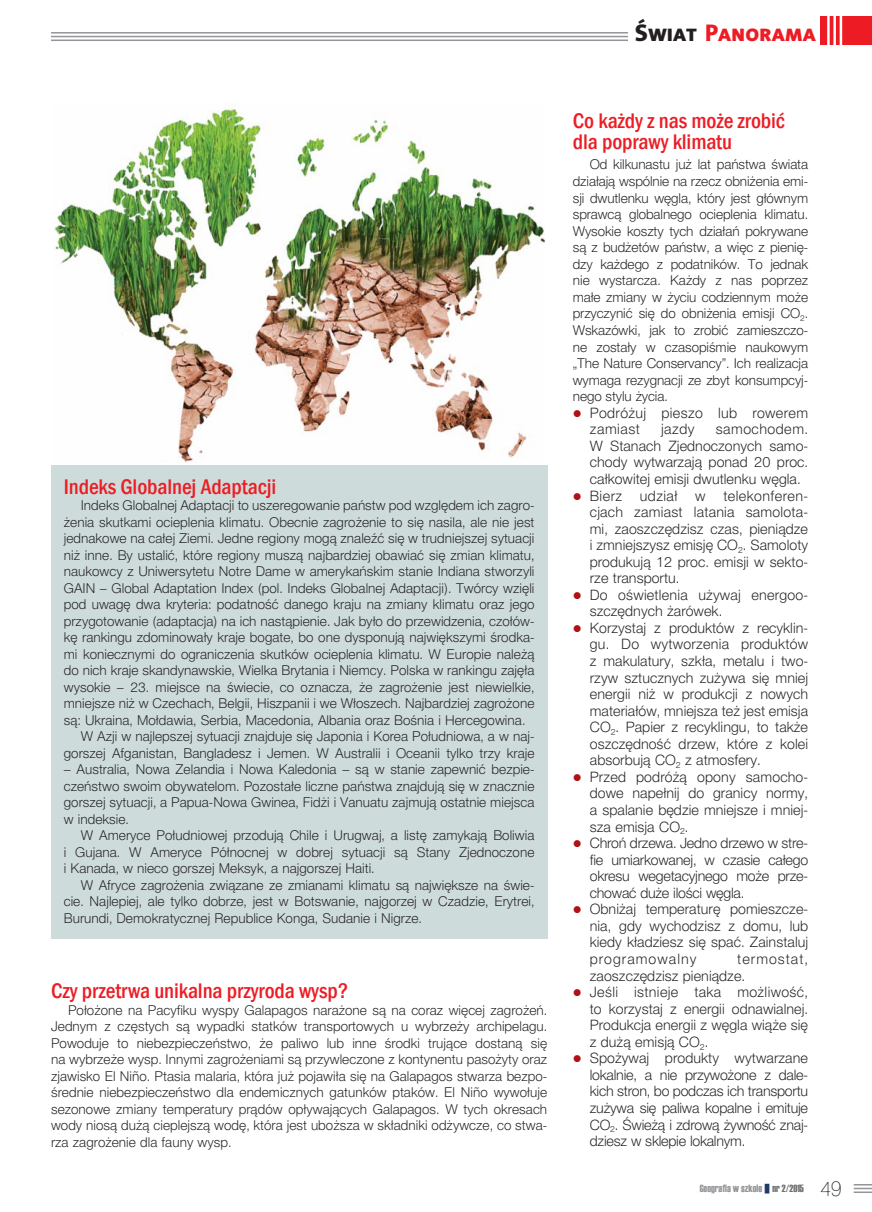
<style>
.page{position:relative;width:872px;height:1212px;background:#fff}
.page>*{position:absolute;margin:0;border:0;box-sizing:border-box;transform-origin:0 0}
.t1{font:24px "Naomi Sans EFN Heavy";color:#ed1c24}
.t2{font:500 condensed 21.75px/21px "Franklin Gothic";letter-spacing:-.005em;color:#ed1c24}
.t3{font:14.25px/16.5px "Switzer EFN Light";color:#231f20;text-align:justify}
.t4{font:14.25px/16.5px "Switzer EFN Light";letter-spacing:.02em;color:#231f20}
.t5{font:13.5px/16.5px "Switzer EFN Light";color:#231f20;text-align:justify}
.t6{font:10.5px "Haettenschweiler";color:#939598}
.s1{color:#231f20}
.s2{color:#b01016}
.s3{color:#6d6e70}
.s4{font-family:"Swis 721 Th EU";font-size:21px;color:#231f20}
</style>
<div class="page">
<hr style="left:51px;top:32px;width:646px;height:2px;background:#939598">
<hr style="left:51px;top:36px;width:646px;height:1px;background:#939598">
<hr style="left:51px;top:40px;width:646px;height:1px;background:#939598">
<div style="left:628px;top:9px;width:192px;height:32px;background:#fff"></div>
<div style="left:820px;top:16px;width:52px;height:29px;background:#ed1c24"></div>
<hr style="left:827px;top:6px;width:2px;height:43px;background:#fff">
<hr style="left:833px;top:6px;width:3px;height:43px;background:#fff">
<hr style="left:839px;top:6px;width:3px;height:43px;background:#fff">
<svg style="left:853px;top:1184px;width:19px;height:9px"></svg>
<div style="left:51px;top:465px;width:496px;height:474px;background:#cddcdb"></div>
<img style="left:54px;top:108px;width:490px;height:354px">
<h1 class="t1" style="left:635px;top:24px;width:183px"><span class="s1">ŚWIAT</span> PANORAMA</h1>
<h2 class="t2" style="left:64px;top:475px;width:214px">Indeks Globalnej Adaptacji</h2>
<p class="t5" style="left:81px;top:498px;width:455px">Indeks Globalnej Adaptacji to uszeregowanie państw pod względem ich zagro-</p>
<p class="t5" style="left:64px;top:515px;width:472px">żenia skutkami ocieplenia klimatu. Obecnie zagrożenie to się nasila, ale nie jest</p>
<p class="t5" style="left:64px;top:531px;width:472px">jednakowe na całej Ziemi. Jedne regiony mogą znaleźć się w trudniejszej sytuacji</p>
<p class="t5" style="left:64px;top:548px;width:472px">niż inne. By ustalić, które regiony muszą najbardziej obawiać się zmian klimatu,</p>
<p class="t5" style="left:64px;top:564px;width:472px">naukowcy z Uniwersytetu Notre Dame w amerykańskim stanie Indiana stworzyli</p>
<p class="t5" style="left:64px;top:581px;width:472px">GAIN – Global Adaptation Index (pol. Indeks Globalnej Adaptacji). Twórcy wzięli</p>
<p class="t5" style="left:64px;top:597px;width:472px">pod uwagę dwa kryteria: podatność danego kraju na zmiany klimatu oraz jego</p>
<p class="t5" style="left:64px;top:614px;width:472px">przygotowanie (adaptacja) na ich nastąpienie. Jak było do przewidzenia, czołów-</p>
<p class="t5" style="left:64px;top:630px;width:472px">kę rankingu zdominowały kraje bogate, bo one dysponują największymi środka-</p>
<p class="t5" style="left:64px;top:647px;width:472px">mi koniecznymi do ograniczenia skutków ocieplenia klimatu. W Europie należą</p>
<p class="t5" style="left:64px;top:663px;width:472px">do nich kraje skandynawskie, Wielka Brytania i Niemcy. Polska w rankingu zajęła</p>
<p class="t5" style="left:64px;top:680px;width:472px">wysokie – 23. miejsce na świecie, co oznacza, że zagrożenie jest niewielkie,</p>
<p class="t5" style="left:64px;top:696px;width:472px">mniejsze niż w Czechach, Belgii, Hiszpanii i we Włoszech. Najbardziej zagrożone</p>
<p class="t5" style="left:64px;top:713px;width:463px">są: Ukraina, Mołdawia, Serbia, Macedonia, Albania oraz Bośnia i Hercegowina.</p>
<p class="t5" style="left:81px;top:729px;width:455px">W Azji w najlepszej sytuacji znajduje się Japonia i Korea Południowa, a w naj-</p>
<p class="t5" style="left:64px;top:746px;width:472px">gorszej Afganistan, Bangladesz i Jemen. W Australii i Oceanii tylko trzy kraje</p>
<p class="t5" style="left:64px;top:762px;width:472px">– Australia, Nowa Zelandia i Nowa Kaledonia – są w stanie zapewnić bezpie&shy;czeństwo swoim obywatelom. Pozostałe liczne państwa znajdują się w znacznie gorszej sytuacji, a Papua-Nowa Gwinea, Fidżi i Vanuatu zajmują ostatnie miejsca w indeksie.</p>
<p class="t5" style="left:64px;top:828px;width:472px;text-indent:17px">W Ameryce Południowej przodują Chile i Urugwaj, a listę zamykają Boliwia i Gujana. W Ameryce Północnej w dobrej sytuacji są Stany Zjednoczone i Kanada, w nieco gorszej Meksyk, a najgorszej Haiti.</p>
<p class="t5" style="left:64px;top:878px;width:472px;text-indent:17px">W Afryce zagrożenia związane ze zmianami klimatu są największe na świe&shy;cie. Najlepiej, ale tylko dobrze, jest w Botswanie, najgorzej w Czadzie, Erytrei, Burundi, Demokratycznej Republice Konga, Sudanie i Nigrze.</p>
<h2 class="t2" style="left:51px;top:980px;width:299px">Czy przetrwa unikalna przyroda wysp?</h2>
<p class="t5" style="left:51px;top:1003px;width:498px;text-indent:17px">Położone na Pacyfiku wyspy Galapagos narażone są na coraz więcej zagrożeń.<br>Jednym z częstych są wypadki statków transportowych u wybrzeży archipelagu.<br>Powoduje to niebezpieczeństwo, że paliwo lub inne środki trujące dostaną się na wybrzeże wysp. Innymi zagrożeniami są przywleczone z kontynentu pasożyty oraz zjawisko El Niño. Ptasia malaria, która już pojawiła się na Galapagos stwarza bezpo&shy;średnie niebezpieczeństwo dla endemicznych gatunków ptaków. El Niño wywołuje sezonowe zmiany temperatury prądów opływających Galapagos. W tych okresach wody niosą dużą cieplejszą wodę, która jest uboższa w składniki odżywcze, co stwa&shy;rza zagrożenie dla fauny wysp.</p>
<h2 class="t2" style="left:573px;top:109px;width:213px">Co każdy z nas może zrobić dla poprawy klimatu</h2>
<p class="t5" style="left:573px;top:158px;width:237px;text-indent:17px">Od kilkunastu już lat państwa świata działają wspólnie na rzecz obniżenia emi&shy;sji dwutlenku węgla, który jest głównym sprawcą globalnego ocieplenia klimatu.<br>Wysokie koszty tych działań pokrywane są z budżetów państw, a więc z pienię&shy;dzy każdego z podatników. To jednak nie wystarcza. Każdy z nas poprzez małe zmiany w życiu codziennym może przyczynić się do obniżenia emisji CO<sub>2</sub>.<br>Wskazówki, jak to zrobić zamieszczo&shy;ne zostały w czasopiśmie naukowym „The Nature Conservancy”. Ich realizacja wymaga rezygnacji ze zbyt konsumpcyj&shy;nego stylu życia.</p>
<p class="t4" style="left:590px;top:406px;width:220px;text-indent:-17px"><span class="s2">●</span> Podróżuj pieszo lub rowerem zamiast</p>
<p class="t3" style="left:590px;top:422px;width:220px;text-indent:126px">samochodem.<br>W Stanach Zjednoczonych samo&shy;chody wytwarzają ponad 20 proc. całkowitej emisji dwutlenku węgla.</p>
<p class="t3" style="left:590px;top:488px;width:220px;text-indent:-17px"><span class="s2">●</span> Bierz udział w telekonferen&shy;cjach zamiast latania samolota&shy;mi, zaoszczędzisz czas, pieniądze i zmniejszysz emisję CO<sub>2</sub>. Samoloty produkują 12 proc. emisji w sekto&shy;rze transportu.</p>
<p class="t3" style="left:590px;top:588px;width:220px;text-indent:-17px"><span class="s2">●</span> Do oświetlenia używaj energoo&shy;szczędnych żarówek.</p>
<p class="t3" style="left:590px;top:621px;width:220px;text-indent:-17px"><span class="s2">●</span> Korzystaj z produktów z recyklin&shy;gu. Do wytworzenia produktów z makulatury, szkła, metalu i two&shy;rzyw sztucznych zużywa się mniej energii niż w produkcji z nowych materiałów, mniejsza też jest emisja CO<sub>2</sub>. Papier z recyklingu, to także oszczędność drzew, które z kolei absorbują CO<sub>2</sub> z atmosfery.</p>
<p class="t3" style="left:590px;top:770px;width:220px;text-indent:-17px"><span class="s2">●</span> Przed podróżą opony samocho&shy;dowe napełnij do granicy normy, a spalanie będzie mniejsze i mniej&shy;sza emisja CO<sub>2</sub>.</p>
<p class="t3" style="left:590px;top:836px;width:220px;text-indent:-17px"><span class="s2">●</span> Chroń drzewa. Jedno drzewo w stre&shy;fie umiarkowanej, w czasie całego okresu wegetacyjnego może prze&shy;chować duże ilości węgla.</p>
<p class="t3" style="left:590px;top:902px;width:220px;text-indent:-17px"><span class="s2">●</span> Obniżaj temperaturę pomieszcze&shy;nia, gdy wychodzisz z domu, lub kiedy kładziesz się spać. Zainstaluj programowalny</p>
<p class="t3" style="left:661px;top:422px;width:35px">jazdy</p>
<p class="t3" style="left:590px;top:952px;width:220px;text-indent:147px">termostat, zaoszczędzisz pieniądze.</p>
<p class="t3" style="left:590px;top:985px;width:220px;text-indent:-17px"><span class="s2">●</span> Jeśli istnieje taka możliwość, to korzystaj z energii odnawialnej.<br>Produkcja energii z węgla wiąże się z dużą emisją CO<sub>2</sub>.</p>
<p class="t3" style="left:590px;top:1051px;width:220px;text-indent:-17px"><span class="s2">●</span> Spożywaj produkty wytwarzane lokalnie, a nie przywożone z dale&shy;kich stron, bo podczas ich transportu zużywa się paliwa kopalne i emituje CO<sub>2</sub>. Świeżą i zdrową żywność znaj&shy;dziesz w sklepie lokalnym.</p>
<p class="t6" style="left:699px;top:1183px;width:144px">Geografia w szkole <span class="s3">nr 2/2015</span> <span class="s4">49</span></p>
</div>
